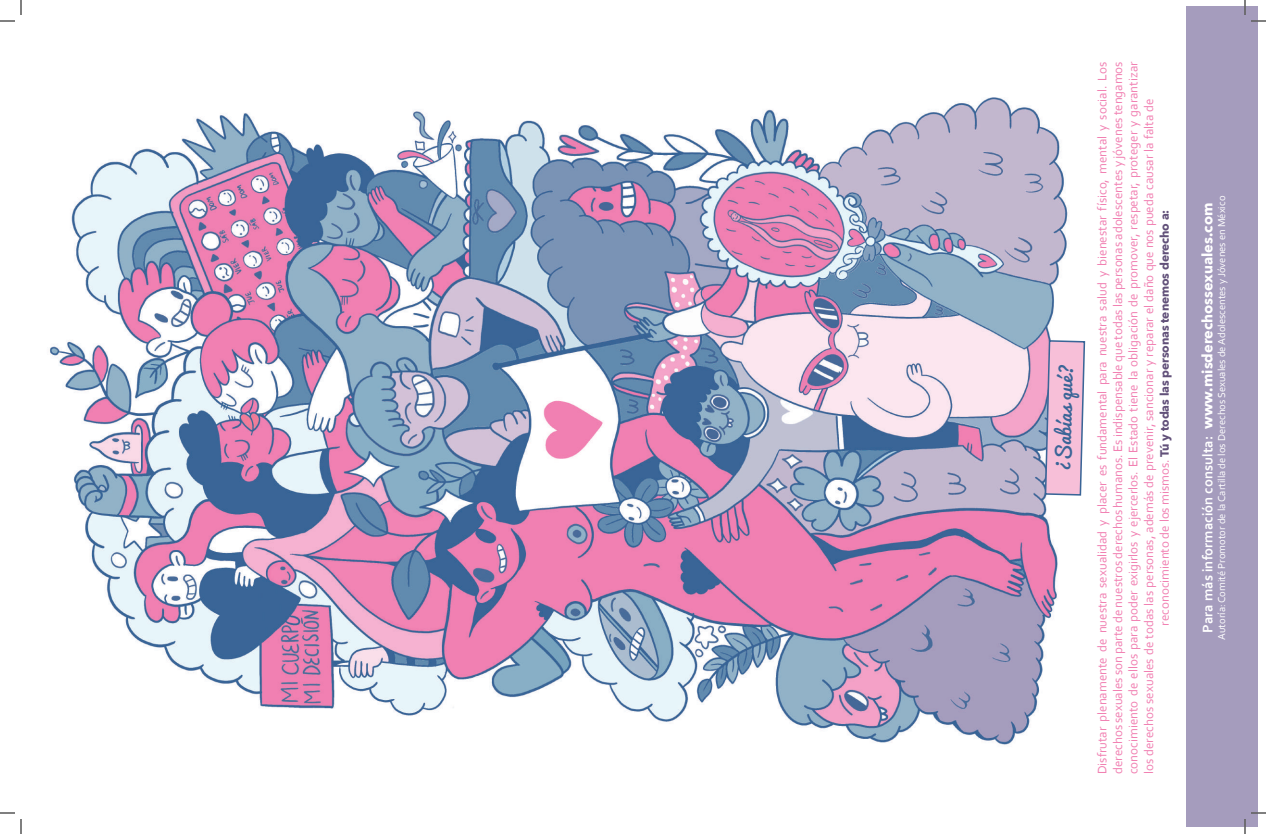
<style>
.page{position:relative;width:1266px;height:834px;background:#fff}
.page>*{position:absolute;margin:0;border:0;box-sizing:border-box;transform-origin:0 0}
.t1{font:18.9px "Pacifico";color:#3a6597}
.t2{font:700 14.5px "Corbel";color:#fff}
.t3{font:13px/15.6px "Corbel";color:#f180b2;text-align:justify}
.t4{font:700 12px "Avenir Next";letter-spacing:-.01em;color:#615079}
.t5{font:10.6px "Corbel";color:#fff}
.s1{font-family:"Corbel";font-weight:400;font-size:13px;color:#f180b2}
.s2{font-family:"Avenir Next"}
</style>
<div class="page">
<img style="left:50px;top:97px;width:1018px;height:648px">
<svg style="left:1044px;top:339px;width:42px;height:157px;background:#e3bad4"></svg>
<div style="left:1187px;top:7px;width:71px;height:820px;background:#a59cbd"></div>
<svg style="left:0;top:0;width:22px;height:22px"></svg>
<svg style="left:0;top:812px;width:22px;height:22px"></svg>
<svg style="left:1244px;top:0;width:22px;height:22px"></svg>
<svg style="left:1244px;top:812px;width:22px;height:22px"></svg>
<h1 class="t1" style="left:1052px;top:472px;width:110px;rotate:-88deg">¿ S sa í ba ?éuq</h1>
<p class="t3" style="left:1094px;top:774px;width:714px;rotate:-90deg">Disfrutar plenamente de nuestra sexualidad y placer es fundamental para nuestra salud y bienestar físico, mental y social. Los derechos sexuales son parte de nuestros derechos humanos. Es indispensable que todas las personas adolescentes y jóvenes tengamos conocimiento de ellos para poder exigirlos y ejercerlos. El Estado tiene la obligación de promover, respetar, proteger y garantizar los derechos sexuales de todas las personas, además de prevenir, sancionar y reparar el daño que nos pueda causar la falta de</p>
<p class="t4" style="left:1157px;top:626px;width:417px;rotate:-90deg"><span class="s1">reconocimiento de los mismos.</span> Tú y todas las personas tenemos derecho a:</p>
<p class="t2" style="left:1199px;top:633px;width:431px;rotate:-90deg">Para más información consulta: <span class="s2">www.misderechossexuales.com</span></p>
<p class="t5" style="left:1215px;top:640px;width:446px;rotate:-90deg">Autoría: Comité Promotor de la Cartilla de los Derechos Sexuales de Adolescentes y Jóvenes en México</p>
</div>
